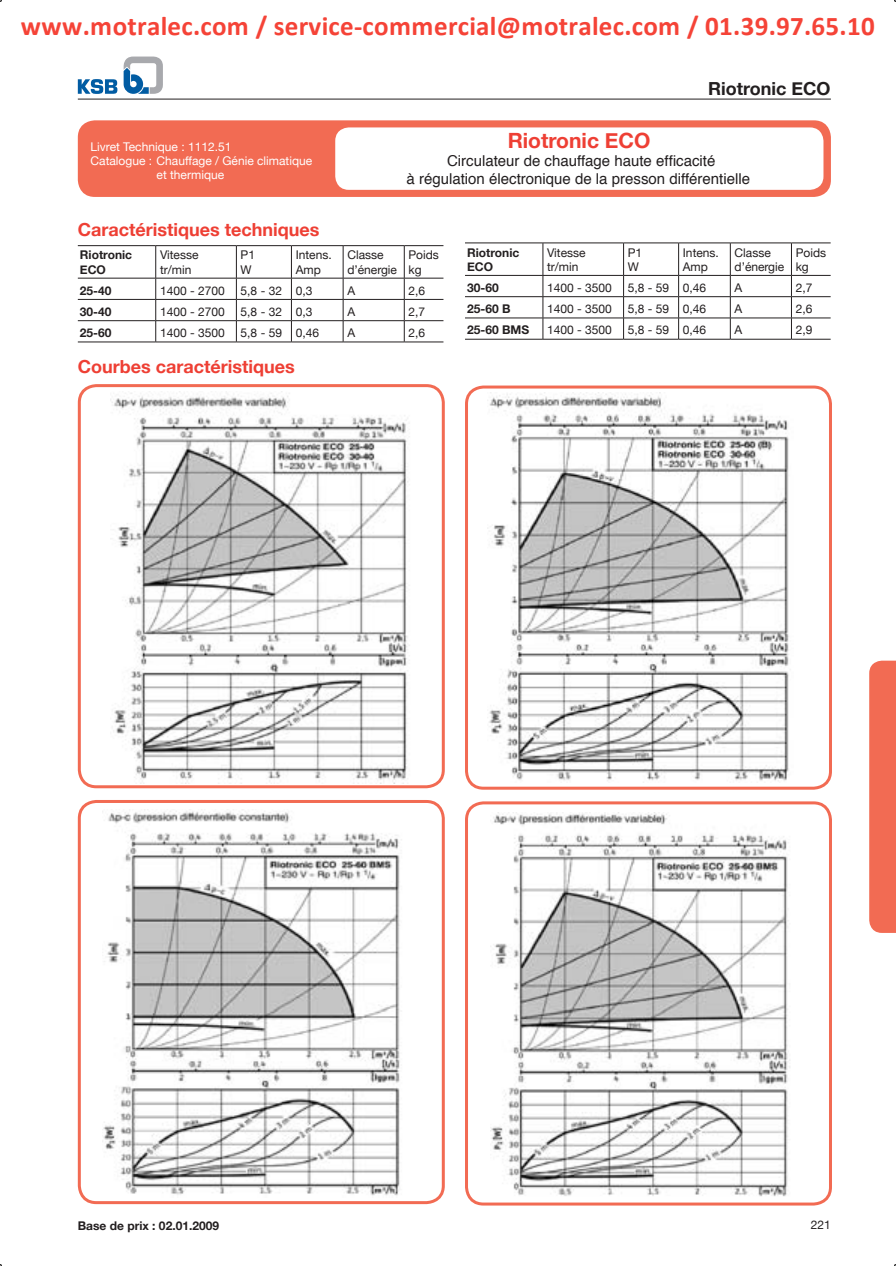
<style>
.page{position:relative;width:896px;height:1266px;background:#fff}
.page>*{position:absolute;margin:0;border:0;box-sizing:border-box;transform-origin:0 0}
.t1{font:700 27px "Calibri";color:#f54337}
.t2{font:700 21px "Helvetica Neue";color:#ee3f34}
.t3{font:700 18px "Helvetica Neue";color:#ee3f34}
.t4{font:700 18px "Helvetica Neue";color:#231f20}
.t5{font:15px/18px "Helvetica";color:#231f20;text-align:center}
.t6{font:12px/14.4px "Helvetica Neue";color:#231f20}
.t7{font:700 12px/14.4px "Helvetica Neue";color:#231f20}
.t8{font:12px "Helvetica Neue";color:#fff}
</style>
<div class="page">
<hr style="left:78px;top:99px;width:752px;height:1px;background:#231f20">
<svg style="left:123px;top:57px;width:40px;height:37px"></svg>
<svg style="left:78px;top:79px;width:39px;height:15px"></svg>
<div style="left:869px;top:660px;width:26px;height:272px;background:#f26b53"></div>
<hr style="left:78px;top:245px;width:78px;height:1px;background:#231f20">
<hr style="left:156px;top:245px;width:80px;height:1px;background:#231f20">
<hr style="left:155px;top:246px;width:1px;height:32px;background:#231f20">
<hr style="left:236px;top:245px;width:55px;height:1px;background:#231f20">
<hr style="left:236px;top:246px;width:1px;height:32px;background:#231f20">
<hr style="left:291px;top:245px;width:52px;height:1px;background:#231f20">
<hr style="left:291px;top:246px;width:1px;height:32px;background:#231f20">
<hr style="left:343px;top:245px;width:61px;height:1px;background:#231f20">
<hr style="left:343px;top:246px;width:1px;height:32px;background:#231f20">
<hr style="left:404px;top:245px;width:39px;height:1px;background:#231f20">
<hr style="left:404px;top:246px;width:1px;height:32px;background:#231f20">
<hr style="left:78px;top:278px;width:78px;height:1px;background:#231f20">
<hr style="left:156px;top:278px;width:80px;height:1px;background:#231f20">
<hr style="left:236px;top:278px;width:55px;height:1px;background:#231f20">
<hr style="left:291px;top:278px;width:52px;height:1px;background:#231f20">
<hr style="left:343px;top:278px;width:61px;height:1px;background:#231f20">
<hr style="left:404px;top:278px;width:39px;height:1px;background:#231f20">
<hr style="left:78px;top:299px;width:78px;height:1px;background:#231f20">
<hr style="left:156px;top:299px;width:80px;height:1px;background:#231f20">
<hr style="left:236px;top:299px;width:55px;height:1px;background:#231f20">
<hr style="left:291px;top:299px;width:52px;height:1px;background:#231f20">
<hr style="left:343px;top:299px;width:61px;height:1px;background:#231f20">
<hr style="left:404px;top:299px;width:39px;height:1px;background:#231f20">
<hr style="left:78px;top:320px;width:78px;height:1px;background:#231f20">
<hr style="left:156px;top:320px;width:80px;height:1px;background:#231f20">
<svg style="left:155px;top:278px;width:1px;height:63px"></svg>
<hr style="left:236px;top:320px;width:55px;height:1px;background:#231f20">
<svg style="left:236px;top:278px;width:1px;height:63px"></svg>
<hr style="left:291px;top:320px;width:52px;height:1px;background:#231f20">
<svg style="left:291px;top:278px;width:1px;height:63px"></svg>
<hr style="left:343px;top:320px;width:61px;height:1px;background:#231f20">
<svg style="left:343px;top:278px;width:1px;height:63px"></svg>
<hr style="left:404px;top:320px;width:39px;height:1px;background:#231f20">
<svg style="left:404px;top:278px;width:1px;height:63px"></svg>
<hr style="left:78px;top:341px;width:78px;height:1px;background:#231f20">
<hr style="left:156px;top:341px;width:80px;height:1px;background:#231f20">
<hr style="left:236px;top:341px;width:55px;height:1px;background:#231f20">
<hr style="left:291px;top:341px;width:52px;height:1px;background:#231f20">
<hr style="left:343px;top:341px;width:61px;height:1px;background:#231f20">
<hr style="left:404px;top:341px;width:39px;height:1px;background:#231f20">
<div style="left:78px;top:120px;width:752px;height:77px;background:#f26b53;border-radius:17px"></div>
<div style="left:335px;top:127px;width:488px;height:63px;background:#fff;border-radius:14px"></div>
<img style="left:110px;top:391px;width:300px;height:392px">
<div style="left:78px;top:384px;width:367px;height:404px;border:3px solid #f26b53;border-radius:17px"></div>
<hr style="left:465px;top:243px;width:78px;height:1px;background:#231f20">
<hr style="left:543px;top:243px;width:80px;height:1px;background:#231f20">
<hr style="left:542px;top:243px;width:1px;height:32px;background:#231f20">
<hr style="left:623px;top:243px;width:55px;height:1px;background:#231f20">
<hr style="left:623px;top:243px;width:1px;height:32px;background:#231f20">
<hr style="left:678px;top:243px;width:52px;height:1px;background:#231f20">
<hr style="left:678px;top:243px;width:1px;height:32px;background:#231f20">
<hr style="left:730px;top:243px;width:61px;height:1px;background:#231f20">
<hr style="left:730px;top:243px;width:1px;height:32px;background:#231f20">
<hr style="left:791px;top:243px;width:39px;height:1px;background:#231f20">
<hr style="left:791px;top:243px;width:1px;height:32px;background:#231f20">
<hr style="left:465px;top:275px;width:78px;height:1px;background:#231f20">
<hr style="left:543px;top:275px;width:80px;height:1px;background:#231f20">
<hr style="left:623px;top:275px;width:55px;height:1px;background:#231f20">
<hr style="left:678px;top:275px;width:52px;height:1px;background:#231f20">
<hr style="left:730px;top:275px;width:61px;height:1px;background:#231f20">
<hr style="left:791px;top:275px;width:39px;height:1px;background:#231f20">
<hr style="left:465px;top:296px;width:78px;height:1px;background:#231f20">
<hr style="left:543px;top:296px;width:80px;height:1px;background:#231f20">
<hr style="left:623px;top:296px;width:55px;height:1px;background:#231f20">
<hr style="left:678px;top:296px;width:52px;height:1px;background:#231f20">
<hr style="left:730px;top:296px;width:61px;height:1px;background:#231f20">
<hr style="left:791px;top:296px;width:39px;height:1px;background:#231f20">
<hr style="left:465px;top:318px;width:78px;height:1px;background:#231f20">
<hr style="left:543px;top:318px;width:80px;height:1px;background:#231f20">
<svg style="left:542px;top:276px;width:1px;height:63px"></svg>
<hr style="left:623px;top:318px;width:55px;height:1px;background:#231f20">
<svg style="left:623px;top:276px;width:1px;height:63px"></svg>
<hr style="left:678px;top:318px;width:52px;height:1px;background:#231f20">
<svg style="left:678px;top:276px;width:1px;height:63px"></svg>
<hr style="left:730px;top:318px;width:61px;height:1px;background:#231f20">
<svg style="left:730px;top:276px;width:1px;height:63px"></svg>
<hr style="left:791px;top:318px;width:39px;height:1px;background:#231f20">
<svg style="left:791px;top:276px;width:1px;height:63px"></svg>
<hr style="left:465px;top:339px;width:78px;height:1px;background:#231f20">
<hr style="left:543px;top:339px;width:80px;height:1px;background:#231f20">
<hr style="left:623px;top:339px;width:55px;height:1px;background:#231f20">
<hr style="left:678px;top:339px;width:52px;height:1px;background:#231f20">
<hr style="left:730px;top:339px;width:61px;height:1px;background:#231f20">
<hr style="left:791px;top:339px;width:39px;height:1px;background:#231f20">
<img style="left:487px;top:394px;width:302px;height:387px">
<div style="left:465px;top:385px;width:366px;height:404px;border:3px solid #f26b53;border-radius:17px"></div>
<img style="left:102px;top:809px;width:298px;height:387px">
<div style="left:78px;top:800px;width:367px;height:403px;border:3px solid #f26b53;border-radius:17px"></div>
<img style="left:490px;top:812px;width:300px;height:385px">
<div style="left:465px;top:801px;width:366px;height:404px;border:3px solid #f26b53;border-radius:17px"></div>
<h1 class="t1" style="left:21px;top:15px;width:855px">www.motralec.com / service-commercial@motralec.com / 01.39.97.65.10</h1>
<p class="t8" style="left:91px;top:139px;width:142px">Livret Technique : 1112.51</p>
<p class="t8" style="left:91px;top:154px;width:223px">Catalogue : Chauffage / Génie climatique</p>
<p class="t8" style="left:157px;top:168px;width:69px">et thermique</p>
<h3 class="t4" style="left:708px;top:78px;width:124px">Riotronic ECO</h3>
<h2 class="t2" style="left:507px;top:127px;width:144px">Riotronic ECO</h2>
<p class="t5" style="left:406px;top:151px;width:345px">Circulateur de chauffage haute efficacité<br>à régulation électronique de la presson différentielle</p>
<h3 class="t3" style="left:78px;top:218px;width:243px">Caractéristiques techniques</h3>
<p class="t7" style="left:80px;top:248px;width:54px">Riotronic<br>ECO</p>
<p class="t6" style="left:160px;top:248px;width:40px">Vitesse tr/min</p>
<p class="t6" style="left:240px;top:248px;width:16px">P1<br>W</p>
<p class="t6" style="left:295px;top:248px;width:38px">Intens.<br>Amp</p>
<p class="t6" style="left:347px;top:248px;width:51px">Classe d’énergie</p>
<p class="t6" style="left:408px;top:248px;width:32px">Poids kg</p>
<p class="t7" style="left:80px;top:283px;width:33px">25-40</p>
<p class="t6" style="left:160px;top:283px;width:66px">1400 - 2700</p>
<p class="t6" style="left:240px;top:283px;width:73px">5,8 - 32 0,3</p>
<p class="t6" style="left:347px;top:283px;width:9px">A</p>
<p class="t6" style="left:408px;top:283px;width:18px">2,6</p>
<p class="t7" style="left:80px;top:304px;width:33px">30-40</p>
<p class="t6" style="left:160px;top:304px;width:66px">1400 - 2700</p>
<p class="t6" style="left:240px;top:304px;width:73px">5,8 - 32 0,3</p>
<p class="t6" style="left:347px;top:304px;width:9px">A</p>
<p class="t6" style="left:408px;top:304px;width:18px">2,7</p>
<p class="t7" style="left:80px;top:325px;width:33px">25-60</p>
<p class="t6" style="left:160px;top:325px;width:66px">1400 - 3500</p>
<p class="t6" style="left:240px;top:325px;width:80px">5,8 - 59 0,46</p>
<p class="t6" style="left:347px;top:325px;width:9px">A</p>
<p class="t6" style="left:408px;top:325px;width:18px">2,6</p>
<h3 class="t3" style="left:78px;top:356px;width:218px">Courbes caractéristiques</h3>
<p class="t7" style="left:467px;top:245px;width:54px">Riotronic<br>ECO</p>
<p class="t6" style="left:547px;top:245px;width:40px">Vitesse tr/min</p>
<p class="t6" style="left:627px;top:245px;width:16px">P1<br>W</p>
<p class="t6" style="left:682px;top:245px;width:38px">Intens.<br>Amp</p>
<p class="t6" style="left:734px;top:245px;width:51px">Classe d’énergie</p>
<p class="t6" style="left:795px;top:245px;width:32px">Poids kg</p>
<p class="t7" style="left:467px;top:280px;width:33px">30-60</p>
<p class="t6" style="left:547px;top:280px;width:66px">1400 - 3500</p>
<p class="t6" style="left:627px;top:280px;width:80px">5,8 - 59 0,46</p>
<p class="t6" style="left:734px;top:280px;width:9px">A</p>
<p class="t6" style="left:795px;top:280px;width:18px">2,7</p>
<p class="t7" style="left:467px;top:301px;width:45px">25-60 B</p>
<p class="t6" style="left:547px;top:301px;width:66px">1400 - 3500</p>
<p class="t6" style="left:627px;top:301px;width:80px">5,8 - 59 0,46</p>
<p class="t6" style="left:734px;top:301px;width:9px">A</p>
<p class="t6" style="left:795px;top:301px;width:18px">2,6</p>
<p class="t7" style="left:467px;top:323px;width:64px">25-60 BMS</p>
<p class="t6" style="left:547px;top:323px;width:66px">1400 - 3500</p>
<p class="t6" style="left:627px;top:323px;width:80px">5,8 - 59 0,46</p>
<p class="t6" style="left:734px;top:323px;width:9px">A</p>
<p class="t6" style="left:795px;top:323px;width:18px">2,9</p>
<p class="t7" style="left:78px;top:1217px;width:143px">Base de prix : 02.01.2009</p>
<p class="t6" style="left:810px;top:1217px;width:22px">221</p>
</div>
